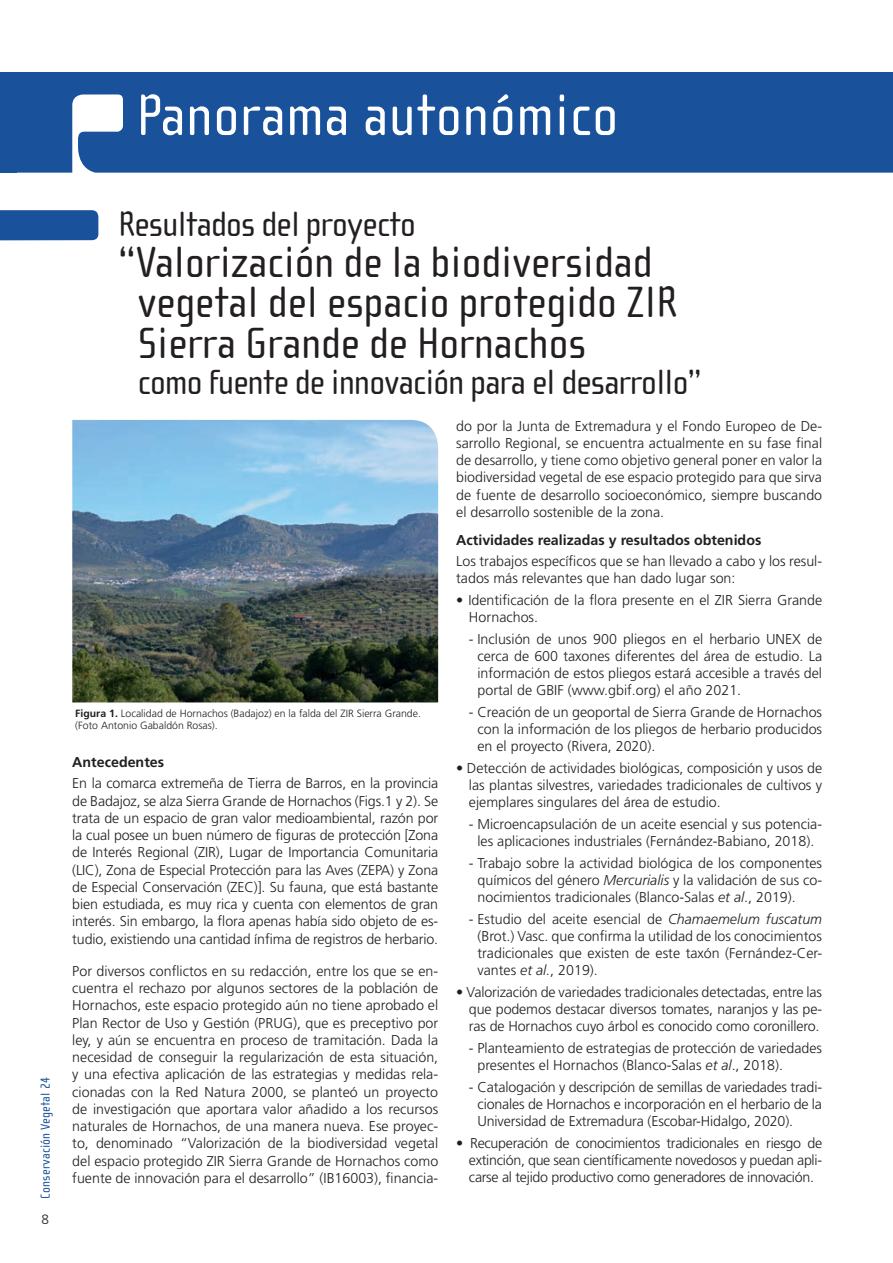
<style>
.page{position:relative;width:893px;height:1263px;background:#fff}
.page>*{position:absolute;margin:0;border:0;box-sizing:border-box;transform-origin:0 0}
.t1{font:60px "Cholla Sans";letter-spacing:.01em;color:#fff}
.t2{font:45px/40.5px "Cholla Sans";color:#231f20}
.t3{font:36px "Cholla Sans";letter-spacing:-.02em;color:#231f20}
.TEXTO_BASE{font:300 14.25px/17.2px "Frutiger";color:#231f20;text-align:justify}
.TEXTO_BASE-2{font:700 14.25px "Frutiger";color:#231f20}
.t4{font:13.5px "Cholla Sans";letter-spacing:.01em;color:#19529b}
.t5{font:300 13.5px "Frutiger";color:#231f20}
.PIES_DE_FOTO_2{font:300 10.5px/12px "Frutiger";color:#231f20}
.s1{font-weight:700}
.s2{font-style:italic}
</style>
<div class="page">
<img style="left:72px;top:420px;width:367px;height:282px">
<div style="left:17px;top:72px;width:876px;height:101px;background:#19529b"></div>
<div style="left:0;top:210px;width:99px;height:30px;background:#19529b"></div>
<div style="left:0;top:72px;width:17px;height:101px;background:#19529b"></div>
<p class="t1" style="left:137px;top:82px;width:483px">Panorama autonómico</p>
<p class="t4" style="left:38px;top:1198px;width:123px;rotate:-90deg">Conservación Vegetal 24</p>
<p class="t5" style="left:42px;top:1212px;width:9px">8</p>
<p class="t3" style="left:118px;top:204px;width:299px">Resultados del proyecto</p>
<p class="t2" style="left:138px;top:242px;width:541px;text-indent:-19px">“Valorización de la biodiversidad vegetal del espacio protegido ZIR<br>Sierra Grande de Hornachos</p>
<p class="t3" style="left:138px;top:362px;width:565px">como fuente de innovación para el desarrollo”</p>
<p class="PIES_DE_FOTO_2" style="left:75px;top:708px;width:347px"><span class="s1">Figura 1.</span> Localidad de Hornachos (Badajoz) en la falda del ZIR Sierra Grande. (Foto Antonio Gabaldón Rosas).</p>
<p class="TEXTO_BASE-2" style="left:72px;top:754px;width:93px">Antecedentes</p>
<p class="TEXTO_BASE" style="left:72px;top:775px;width:367px">En la comarca extremeña de Tierra de Barros, en la provincia de Badajoz, se alza Sierra Grande de Hornachos (Figs.1 y 2). Se trata de un espacio de gran valor medioambiental, razón por la cual posee un buen número de figuras de protección [Zona de Interés Regional (ZIR), Lugar de Importancia Comunitaria (LIC), Zona de Especial Protección para las Aves (ZEPA) y Zona de Especial Conservación (ZEC)]. Su fauna, que está bastante bien estudiada, es muy rica y cuenta con elementos de gran interés. Sin embargo, la flora apenas había sido objeto de es&shy;tudio, existiendo una cantidad ínfima de registros de herbario.</p>
<p class="TEXTO_BASE" style="left:72px;top:962px;width:367px">Por diversos conflictos en su redacción, entre los que se en&shy;cuentra el rechazo por algunos sectores de la población de Hornachos, este espacio protegido aún no tiene aprobado el Plan Rector de Uso y Gestión (PRUG), que es preceptivo por ley, y aún se encuentra en proceso de tramitación. Dada la necesidad de conseguir la regularización de esta situación, y una efectiva aplicación de las estrategias y medidas rela&shy;cionadas con la Red Natura 2000, se planteó un proyecto de investigación que aportara valor añadido a los recursos naturales de Hornachos, de una manera nueva. Ese proyec&shy;to, denominado “Valorización de la biodiversidad vegetal del espacio protegido ZIR Sierra Grande de Hornachos como fuente de innovación para el desarrollo” (IB16003), financia-</p>
<p class="TEXTO_BASE" style="left:456px;top:417px;width:367px">do por la Junta de Extremadura y el Fondo Europeo de De&shy;sarrollo Regional, se encuentra actualmente en su fase final de desarrollo, y tiene como objetivo general poner en valor la biodiversidad vegetal de ese espacio protegido para que sirva de fuente de desarrollo socioeconómico, siempre buscando el desarrollo sostenible de la zona.</p>
<p class="TEXTO_BASE-2" style="left:456px;top:531px;width:307px">Actividades realizadas y resultados obtenidos</p>
<p class="TEXTO_BASE" style="left:456px;top:553px;width:367px">Los trabajos específicos que se han llevado a cabo y los resul&shy;tados más relevantes que han dado lugar son:</p>
<p class="TEXTO_BASE" style="left:469px;top:591px;width:355px;text-indent:-13px">• Identificación de la flora presente en el ZIR Sierra Grande<br>Hornachos.</p>
<p class="TEXTO_BASE" style="left:477px;top:630px;width:346px;text-indent:-9px">- Inclusión de unos 900 pliegos en el herbario UNEX de cerca de 600 taxones diferentes del área de estudio. La información de estos pliegos estará accesible a través del portal de GBIF (www.gbif.org) el año 2021.</p>
<p class="TEXTO_BASE" style="left:477px;top:703px;width:346px;text-indent:-9px">- Creación de un geoportal de Sierra Grande de Hornachos con la información de los pliegos de herbario producidos en el proyecto (Rivera, 2020).</p>
<p class="TEXTO_BASE" style="left:469px;top:760px;width:355px;text-indent:-13px">• Detección de actividades biológicas, composición y usos de las plantas silvestres, variedades tradicionales de cultivos y ejemplares singulares del área de estudio.</p>
<p class="TEXTO_BASE" style="left:469px;top:816px;width:355px;text-align:center">- Microencapsulación de un aceite esencial y sus potencia&shy;les aplicaciones industriales (Fernández-Babiano, 2018).</p>
<p class="TEXTO_BASE" style="left:477px;top:854px;width:346px;text-indent:-9px">- Trabajo sobre la actividad biológica de los componentes químicos del género <span class="s2">Mercurialis</span> y la validación de sus co&shy;nocimientos tradicionales (Blanco-Salas <span class="s2">et al</span>., 2019).</p>
<p class="TEXTO_BASE" style="left:477px;top:910px;width:346px;text-indent:-9px">- Estudio del aceite esencial de <span class="s2">Chamaemelum fuscatum </span>(Brot.) Vasc. que confirma la utilidad de los conocimientos tradicionales que existen de este taxón (Fernández-Cer&shy;vantes <span class="s2">et al.</span>, 2019).</p>
<p class="TEXTO_BASE" style="left:469px;top:984px;width:355px;text-indent:-13px">• Valorización de variedades tradicionales detectadas, entre las que podemos destacar diversos tomates, naranjos y las pe&shy;ras de Hornachos cuyo árbol es conocido como coronillero.</p>
<p class="TEXTO_BASE" style="left:477px;top:1040px;width:346px;text-indent:-9px">- Planteamiento de estrategias de protección de variedades presentes el Hornachos (Blanco-Salas <span class="s2">et al</span>., 2018).</p>
<p class="TEXTO_BASE" style="left:477px;top:1078px;width:346px;text-indent:-9px">- Catalogación y descripción de semillas de variedades tradi&shy;cionales de Hornachos e incorporación en el herbario de la Universidad de Extremadura (Escobar-Hidalgo, 2020).</p>
<p class="TEXTO_BASE" style="left:469px;top:1134px;width:355px;text-indent:-13px">• Recuperación de conocimientos tradicionales en riesgo de extinción, que sean científicamente novedosos y puedan apli&shy;carse al tejido productivo como generadores de innovación.</p>
</div>
